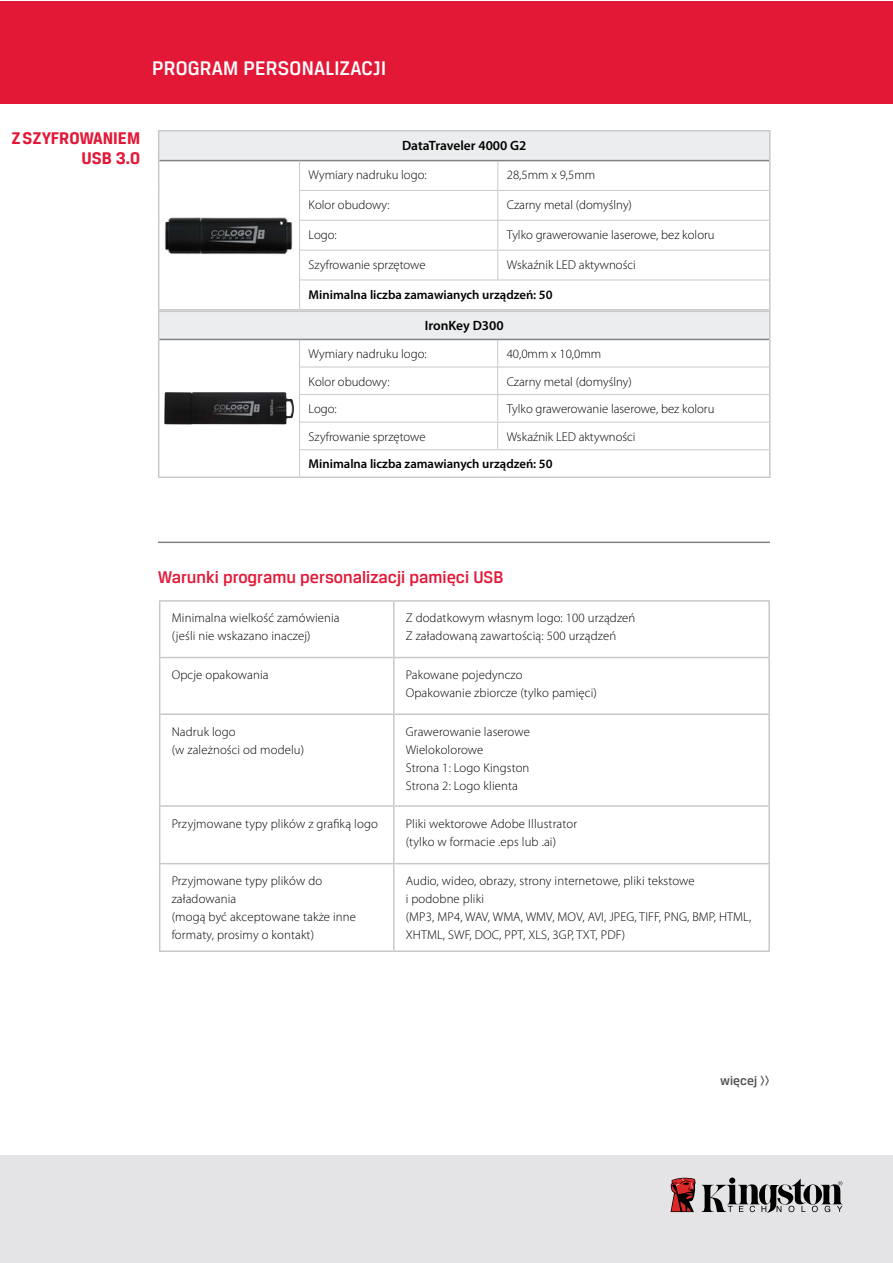
<style>
.page{position:relative;width:893px;height:1263px;background:#fff}
.page>*{position:absolute;margin:0;border:0;box-sizing:border-box;transform-origin:0 0}
.t1{font:500 21px "Breuer Text";letter-spacing:.01em;color:#fff}
.t2{font:500 18px "Breuer Text";color:#e31837}
.t3{font:700 18px/19.5px "Breuer Text";color:#e31837;text-align:right}
.t4{font:600 13.5px "Myriad Pro";color:#000}
.t5{font:500 13.5px "Breuer Text";color:#525051}
.t6{font:300 12.75px/18px "Myriad Pro";letter-spacing:.01em;color:#000}
.t7{font:600 12.75px "Myriad Pro";color:#000}
</style>
<div class="page">
<div style="left:0;top:1156px;width:893px;height:107px;background:#e4e4e7"></div>
<div style="left:159px;top:131px;width:611px;height:30px;background:#ecedee"></div>
<hr style="left:769px;top:131px;width:2px;height:30px;background:#c7c8ca">
<hr style="left:769px;top:280px;width:2px;height:29px;background:#c7c8ca">
<hr style="left:158px;top:309px;width:142px;height:2px;background:#c7c8ca">
<hr style="left:158px;top:131px;width:1px;height:30px;background:#c7c8ca">
<svg style="left:158px;top:161px;width:1px;height:29px"></svg>
<hr style="left:158px;top:190px;width:1px;height:30px;background:#c7c8ca">
<hr style="left:158px;top:220px;width:1px;height:30px;background:#c7c8ca">
<hr style="left:158px;top:250px;width:1px;height:30px;background:#c7c8ca">
<hr style="left:769px;top:161px;width:2px;height:29px;background:#c7c8ca">
<hr style="left:769px;top:190px;width:2px;height:30px;background:#c7c8ca">
<hr style="left:769px;top:220px;width:2px;height:30px;background:#c7c8ca">
<hr style="left:769px;top:250px;width:2px;height:30px;background:#c7c8ca">
<hr style="left:300px;top:309px;width:198px;height:2px;background:#c7c8ca">
<hr style="left:498px;top:309px;width:273px;height:2px;background:#c7c8ca">
<svg style="left:299px;top:161px;width:471px;height:148px"></svg>
<hr style="left:497px;top:250px;width:1px;height:30px;background:#c7c8ca">
<hr style="left:300px;top:220px;width:198px;height:1px;background:#c7c8ca">
<hr style="left:498px;top:220px;width:271px;height:1px;background:#c7c8ca">
<hr style="left:158px;top:130px;width:142px;height:1px;background:#c7c8ca">
<hr style="left:300px;top:130px;width:198px;height:1px;background:#c7c8ca">
<hr style="left:498px;top:130px;width:273px;height:1px;background:#c7c8ca">
<hr style="left:299px;top:250px;width:199px;height:1px;background:#c7c8ca">
<hr style="left:498px;top:250px;width:271px;height:1px;background:#c7c8ca">
<hr style="left:299px;top:280px;width:199px;height:1px;background:#c7c8ca">
<hr style="left:498px;top:280px;width:271px;height:1px;background:#c7c8ca">
<hr style="left:159px;top:160px;width:141px;height:1px;background:#808285">
<hr style="left:300px;top:160px;width:198px;height:1px;background:#808285">
<hr style="left:498px;top:160px;width:271px;height:1px;background:#808285">
<img style="left:164px;top:217px;width:129px;height:38px">
<svg style="left:701px;top:1177px;width:142px;height:36px"></svg>
<svg style="left:670px;top:1177px;width:25px;height:35px"></svg>
<div style="left:159px;top:311px;width:611px;height:28px;background:#ecedee"></div>
<svg style="left:159px;top:340px;width:140px;height:136px"></svg>
<hr style="left:769px;top:312px;width:2px;height:27px;background:#c7c8ca">
<hr style="left:769px;top:450px;width:2px;height:26px;background:#c7c8ca">
<hr style="left:158px;top:476px;width:142px;height:2px;background:#c7c8ca">
<svg style="left:158px;top:280px;width:1px;height:196px"></svg>
<hr style="left:769px;top:339px;width:2px;height:28px;background:#c7c8ca">
<hr style="left:769px;top:367px;width:2px;height:28px;background:#c7c8ca">
<hr style="left:769px;top:395px;width:2px;height:27px;background:#c7c8ca">
<hr style="left:769px;top:422px;width:2px;height:28px;background:#c7c8ca">
<hr style="left:300px;top:476px;width:198px;height:2px;background:#c7c8ca">
<hr style="left:498px;top:476px;width:273px;height:2px;background:#c7c8ca">
<svg style="left:299px;top:340px;width:471px;height:136px"></svg>
<hr style="left:300px;top:394px;width:198px;height:1px;background:#c7c8ca">
<hr style="left:498px;top:394px;width:271px;height:1px;background:#c7c8ca">
<hr style="left:158px;top:311px;width:142px;height:1px;background:#c7c8ca">
<hr style="left:300px;top:311px;width:198px;height:1px;background:#c7c8ca">
<hr style="left:498px;top:311px;width:273px;height:1px;background:#c7c8ca">
<hr style="left:299px;top:422px;width:199px;height:1px;background:#c7c8ca">
<hr style="left:498px;top:422px;width:271px;height:1px;background:#c7c8ca">
<hr style="left:299px;top:449px;width:199px;height:1px;background:#c7c8ca">
<hr style="left:498px;top:449px;width:271px;height:1px;background:#c7c8ca">
<hr style="left:159px;top:339px;width:141px;height:1px;background:#808285">
<hr style="left:300px;top:339px;width:198px;height:1px;background:#808285">
<hr style="left:498px;top:339px;width:271px;height:1px;background:#808285">
<img style="left:164px;top:392px;width:130px;height:32px">
<svg style="left:160px;top:602px;width:608px;height:348px"></svg>
<hr style="left:159px;top:602px;width:1px;height:55px;background:#c7c8ca">
<hr style="left:393px;top:602px;width:1px;height:55px;background:#c7c8ca">
<hr style="left:768px;top:602px;width:2px;height:55px;background:#c7c8ca">
<hr style="left:159px;top:657px;width:235px;height:1px;background:#c7c8ca">
<hr style="left:159px;top:658px;width:1px;height:55px;background:#c7c8ca">
<hr style="left:159px;top:713px;width:235px;height:2px;background:#c7c8ca">
<hr style="left:159px;top:715px;width:1px;height:90px;background:#c7c8ca">
<hr style="left:394px;top:713px;width:376px;height:2px;background:#c7c8ca">
<hr style="left:159px;top:805px;width:235px;height:2px;background:#c7c8ca">
<hr style="left:159px;top:807px;width:1px;height:56px;background:#c7c8ca">
<hr style="left:393px;top:807px;width:1px;height:56px;background:#c7c8ca">
<hr style="left:768px;top:807px;width:2px;height:56px;background:#c7c8ca">
<hr style="left:159px;top:863px;width:235px;height:1px;background:#c7c8ca">
<hr style="left:159px;top:864px;width:1px;height:86px;background:#c7c8ca">
<hr style="left:394px;top:863px;width:376px;height:1px;background:#c7c8ca">
<hr style="left:393px;top:864px;width:1px;height:86px;background:#c7c8ca">
<hr style="left:768px;top:864px;width:2px;height:86px;background:#c7c8ca">
<hr style="left:159px;top:950px;width:235px;height:2px;background:#c7c8ca">
<hr style="left:394px;top:950px;width:376px;height:2px;background:#c7c8ca">
<hr style="left:394px;top:657px;width:376px;height:1px;background:#c7c8ca">
<hr style="left:393px;top:658px;width:1px;height:55px;background:#c7c8ca">
<hr style="left:768px;top:658px;width:2px;height:55px;background:#c7c8ca">
<hr style="left:393px;top:715px;width:1px;height:90px;background:#c7c8ca">
<hr style="left:768px;top:715px;width:2px;height:90px;background:#c7c8ca">
<hr style="left:394px;top:805px;width:376px;height:2px;background:#c7c8ca">
<hr style="left:159px;top:600px;width:235px;height:2px;background:#c7c8ca">
<hr style="left:394px;top:600px;width:376px;height:2px;background:#c7c8ca">
<hr style="left:158px;top:542px;width:612px;height:1px;background:#808285">
<div style="left:0;top:1px;width:893px;height:103px;background:#e31837"></div>
<h1 class="t1" style="left:152px;top:56px;width:235px">PROGRAM PERSONALIZACJI</h1>
<h2 class="t3" style="left:11px;top:128px;width:130px">Z SZYFROWANIEM<br>USB 3.0</h2>
<p class="t4" style="left:402px;top:137px;width:126px">DataTraveler 4000 G2</p>
<p class="t6" style="left:309px;top:166px;width:120px">Wymiary nadruku logo:</p>
<p class="t6" style="left:507px;top:166px;width:90px">28,5mm x 9,5mm</p>
<p class="t6" style="left:309px;top:196px;width:83px">Kolor obudowy:</p>
<p class="t6" style="left:507px;top:196px;width:127px">Czarny metal (domyślny)</p>
<p class="t6" style="left:309px;top:225px;width:30px">Logo:</p>
<p class="t6" style="left:507px;top:225px;width:209px">Tylko grawerowanie laserowe, bez koloru</p>
<p class="t6" style="left:309px;top:255px;width:119px">Szyfrowanie sprzętowe</p>
<p class="t6" style="left:507px;top:255px;width:130px">Wskaźnik LED aktywności</p>
<p class="t7" style="left:309px;top:286px;width:246px">Minimalna liczba zamawianych urządzeń: 50</p>
<p class="t4" style="left:425px;top:317px;width:80px">IronKey D300</p>
<p class="t6" style="left:309px;top:345px;width:120px">Wymiary nadruku logo:</p>
<p class="t6" style="left:507px;top:345px;width:96px">40,0mm x 10,0mm</p>
<p class="t6" style="left:309px;top:372px;width:83px">Kolor obudowy:</p>
<p class="t6" style="left:507px;top:372px;width:127px">Czarny metal (domyślny)</p>
<p class="t6" style="left:309px;top:400px;width:30px">Logo:</p>
<p class="t6" style="left:507px;top:400px;width:209px">Tylko grawerowanie laserowe, bez koloru</p>
<p class="t6" style="left:309px;top:427px;width:119px">Szyfrowanie sprzętowe</p>
<p class="t6" style="left:507px;top:427px;width:130px">Wskaźnik LED aktywności</p>
<p class="t7" style="left:309px;top:456px;width:246px">Minimalna liczba zamawianych urządzeń: 50</p>
<h2 class="t2" style="left:158px;top:567px;width:347px">Warunki programu personalizacji pamięci USB</h2>
<p class="t6" style="left:172px;top:609px;width:169px">Minimalna wielkość zamówienia (jeśli nie wskazano inaczej)</p>
<p class="t6" style="left:406px;top:609px;width:231px">Z dodatkowym własnym logo: 100 urządzeń<br>Z załadowaną zawartością: 500 urządzeń</p>
<p class="t6" style="left:172px;top:666px;width:99px">Opcje opakowania</p>
<p class="t6" style="left:406px;top:666px;width:193px">Pakowane pojedynczo<br>Opakowanie zbiorcze (tylko pamięci)</p>
<p class="t6" style="left:172px;top:722px;width:134px">Nadruk logo<br>(w zależności od modelu)</p>
<p class="t6" style="left:406px;top:722px;width:126px">Grawerowanie laserowe<br>Wielokolorowe<br>Strona 1: Logo Kingston<br>Strona 2: Logo klienta</p>
<p class="t6" style="left:172px;top:814px;width:208px">Przyjmowane typy plików z grafiką logo</p>
<p class="t6" style="left:406px;top:814px;width:173px">Pliki wektorowe Adobe Illustrator (tylko w formacie .eps lub .ai)</p>
<p class="t6" style="left:172px;top:872px;width:186px">Przyjmowane typy plików do załadowania<br>(mogą być akceptowane także inne formaty, prosimy o kontakt)</p>
<p class="t6" style="left:406px;top:872px;width:347px">Audio, wideo, obrazy, strony internetowe, pliki tekstowe<br>i podobne pliki<br>(MP3, MP4, WAV, WMA, WMV, MOV, AVI, JPEG, TIFF, PNG, BMP, HTML, XHTML, SWF, DOC, PPT, XLS, 3GP, TXT, PDF)</p>
<p class="t5" style="left:720px;top:1073px;width:51px">więcej &gt;&gt;</p>
</div>
